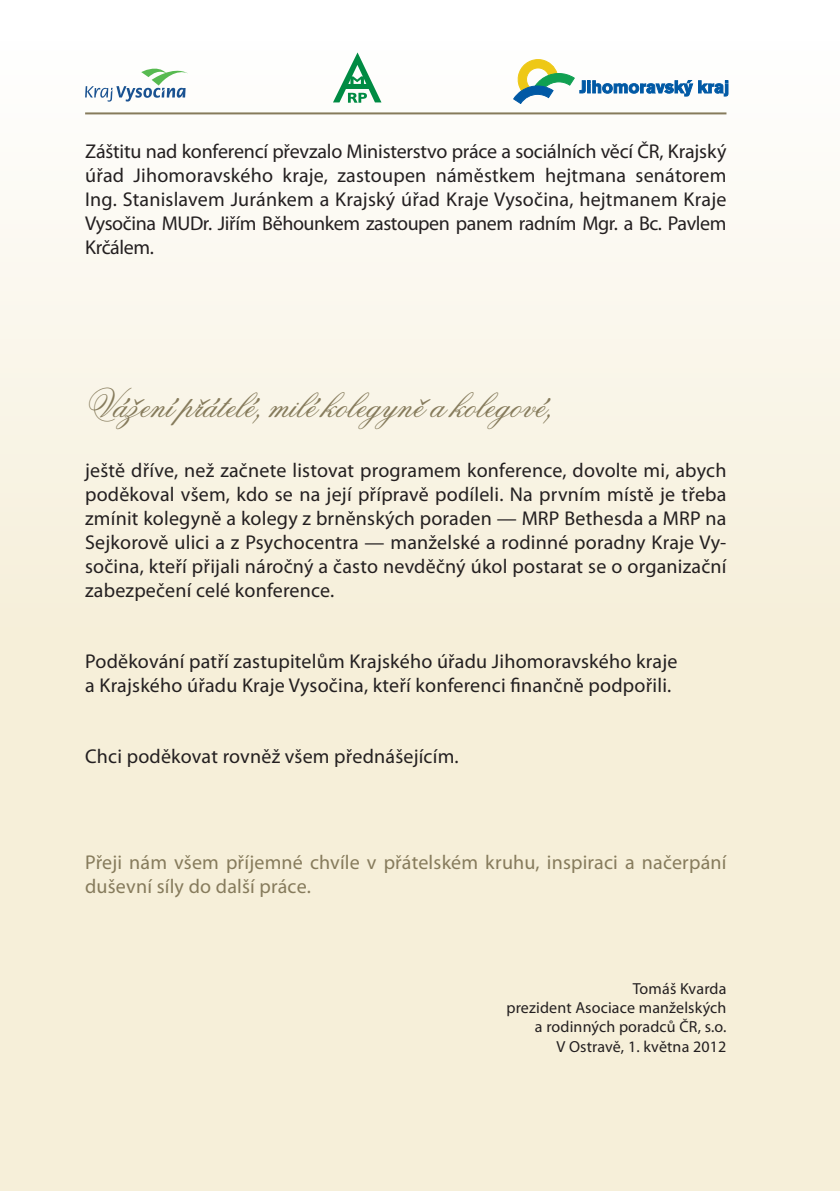
<style>
.page{position:relative;width:840px;height:1191px;background:#fff}
.page>*{position:absolute;margin:0;border:0;box-sizing:border-box;transform-origin:0 0}
.t1{font:40px "Flemish Script BTCE";color:#867b5c}
.t2{font:20px/24px "Myriad Pro";letter-spacing:.01em;color:#231f20;text-align:justify}
.t3{font:20px/24px "Myriad Pro";letter-spacing:.01em;color:#867b5c}
.t4{font:16px/19.2px "Myriad Pro";letter-spacing:.01em;color:#231f20;text-align:right}
</style>
<div class="page">
<div style="left:0;top:0;width:839px;height:1191px;background:linear-gradient(to bottom,#fdfbf8,#f4ebcf)"></div>
<svg style="left:333px;top:52px;width:48px;height:51px"></svg>
<svg style="left:85px;top:63px;width:103px;height:39px"></svg>
<svg style="left:513px;top:60px;width:214px;height:44px"></svg>
<hr style="left:85px;top:112px;width:641px;height:2px;background:#867b5c">
<p class="t2" style="left:85px;top:139px;width:642px">Záštitu nad konferencí převzalo Ministerstvo práce a sociálních věcí ČR, Krajský úřad Jihomoravského kraje, zastoupen náměstkem hejtmana senátorem Ing. Stanislavem Juránkem a Krajský úřad Kraje Vysočina, hejtmanem Kraje Vysočina MUDr. Jiřím Běhounkem zastoupen panem radním Mgr. a Bc. Pavlem Krčálem.</p>
<h1 class="t1" style="left:85px;top:379px;width:468px">Vážení přátelé, milé kolegyně a kolegové,</h1>
<p class="t2" style="left:85px;top:458px;width:642px">ještě dříve, než začnete listovat programem konference, dovolte mi, abych poděkoval všem, kdo se na její přípravě podíleli. Na prvním místě je třeba zmínit kolegyně a kolegy z brněnských poraden — MRP Bethesda a MRP na Sejkorově ulici a z Psychocentra — manželské a rodinné poradny Kraje Vy&shy;sočina, kteří přijali náročný a často nevděčný úkol postarat se o organizační zabezpečení celé konference.</p>
<p class="t2" style="left:85px;top:649px;width:593px">Poděkování patří zastupitelům Krajského úřadu Jihomoravského kraje a Krajského úřadu Kraje Vysočina, kteří konferenci finančně podpořili.</p>
<p class="t2" style="left:85px;top:743px;width:375px">Chci poděkovat rovněž všem přednášejícím.</p>
<p class="t3" style="left:85px;top:849px;width:642px">Přeji nám všem příjemné chvíle v přátelském kruhu, inspiraci a načerpání duševní síly do další práce.</p>
<p class="t4" style="left:506px;top:978px;width:221px">Tomáš Kvarda<br>prezident Asociace manželských a rodinných poradců ČR, s.o.<br>V Ostravě, 1. května 2012</p>
</div>
